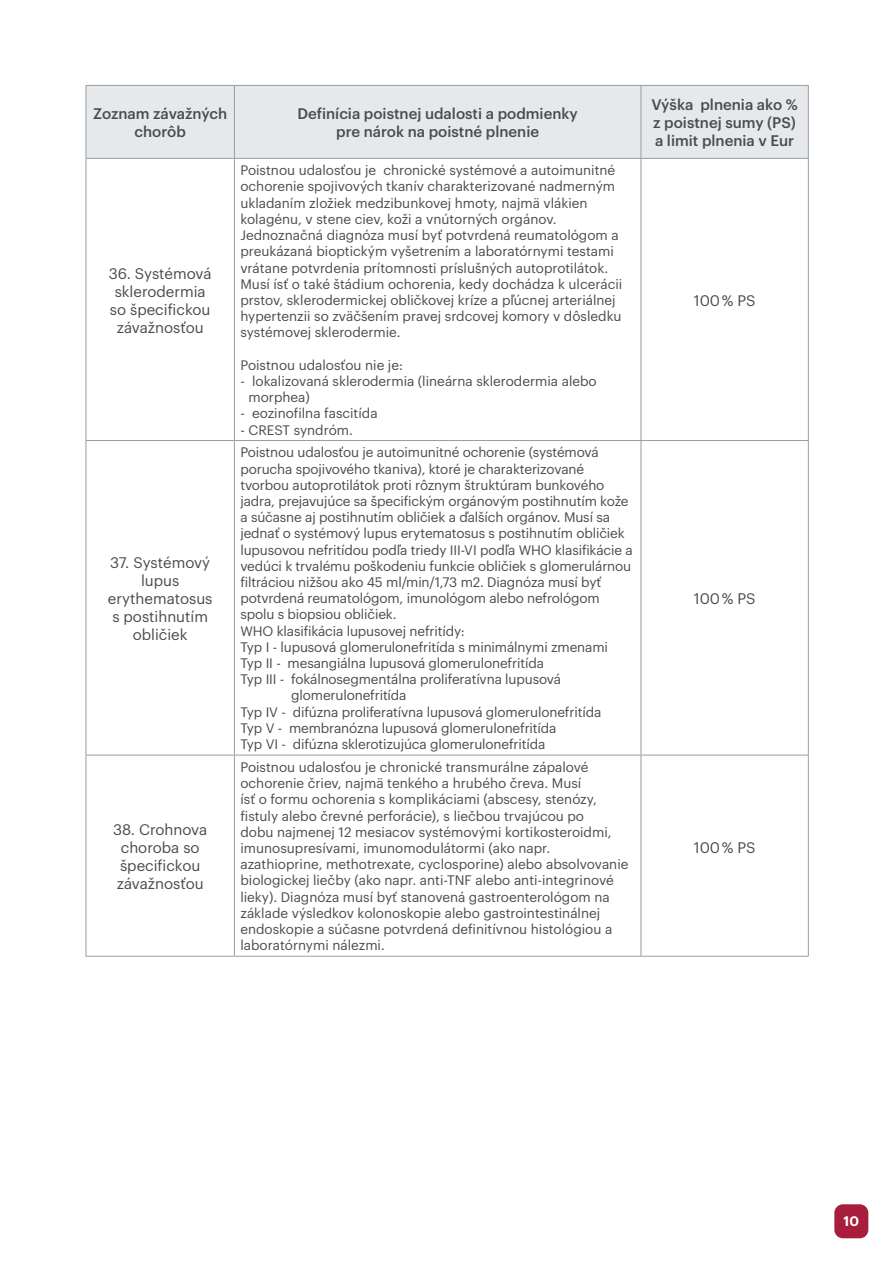
<style>
.page{position:relative;width:893px;height:1263px;background:#fff}
.page>*{position:absolute;margin:0;border:0;box-sizing:border-box;transform-origin:0 0}
.t1{font:15px/18px "Graphik";color:#4a4b4e;text-align:center}
.t2{font:500 15px/18px "Graphik";color:#4a4b4e;text-align:center}
.t3{font:13.5px/16.2px "Graphik";color:#4a4b4e}
.t4{font:600 13.5px "Graphik";color:#fff}
</style>
<div class="page">
<div style="left:834px;top:1204px;width:34px;height:34px;background:#a81d3c;border-radius:9px"></div>
<div style="left:87px;top:86px;width:721px;height:72px;background:#e6e8e9"></div>
<hr style="left:86px;top:85px;width:148px;height:1px;background:#959ea7">
<hr style="left:86px;top:86px;width:1px;height:72px;background:#959ea7">
<hr style="left:234px;top:85px;width:407px;height:1px;background:#959ea7">
<hr style="left:234px;top:86px;width:1px;height:72px;background:#959ea7">
<hr style="left:641px;top:85px;width:168px;height:1px;background:#959ea7">
<hr style="left:641px;top:86px;width:1px;height:72px;background:#959ea7">
<hr style="left:808px;top:86px;width:1px;height:72px;background:#959ea7">
<hr style="left:86px;top:158px;width:148px;height:1px;background:#959ea7">
<hr style="left:86px;top:159px;width:1px;height:281px;background:#959ea7">
<hr style="left:234px;top:158px;width:407px;height:1px;background:#959ea7">
<hr style="left:234px;top:159px;width:1px;height:281px;background:#959ea7">
<hr style="left:641px;top:158px;width:168px;height:1px;background:#959ea7">
<hr style="left:641px;top:159px;width:1px;height:281px;background:#959ea7">
<hr style="left:808px;top:159px;width:1px;height:281px;background:#959ea7">
<hr style="left:86px;top:440px;width:148px;height:1px;background:#959ea7">
<hr style="left:86px;top:441px;width:1px;height:314px;background:#959ea7">
<hr style="left:234px;top:440px;width:407px;height:1px;background:#959ea7">
<hr style="left:234px;top:441px;width:1px;height:314px;background:#959ea7">
<hr style="left:641px;top:440px;width:168px;height:1px;background:#959ea7">
<hr style="left:641px;top:441px;width:1px;height:314px;background:#959ea7">
<hr style="left:808px;top:441px;width:1px;height:314px;background:#959ea7">
<hr style="left:86px;top:755px;width:148px;height:1px;background:#959ea7">
<hr style="left:86px;top:755px;width:1px;height:201px;background:#959ea7">
<hr style="left:234px;top:755px;width:407px;height:1px;background:#959ea7">
<hr style="left:234px;top:755px;width:1px;height:201px;background:#959ea7">
<hr style="left:641px;top:755px;width:168px;height:1px;background:#959ea7">
<hr style="left:641px;top:755px;width:1px;height:201px;background:#959ea7">
<hr style="left:808px;top:755px;width:1px;height:201px;background:#959ea7">
<hr style="left:86px;top:956px;width:148px;height:1px;background:#959ea7">
<hr style="left:234px;top:956px;width:407px;height:1px;background:#959ea7">
<hr style="left:641px;top:956px;width:168px;height:1px;background:#959ea7">
<p class="t2" style="left:93px;top:103px;width:136px">Zoznam závažných chorôb</p>
<p class="t2" style="left:297px;top:103px;width:282px">Definícia poistnej udalosti a podmienky pre nárok na poistné plnenie</p>
<p class="t2" style="left:651px;top:94px;width:148px;text-align:left">Výška plnenia ako % z poistnej sumy (PS) a limit plnenia v Eur</p>
<p class="t1" style="left:109px;top:263px;width:104px">36. Systémová sklerodermia so špecifickou závažnosťou</p>
<p class="t1" style="left:108px;top:552px;width:106px">37. Systémový lupus erythematosus s postihnutím obličiek</p>
<p class="t1" style="left:113px;top:819px;width:96px;text-align:left">38. Crohnova choroba so špecifickou závažnosťou</p>
<p class="t3" style="left:240px;top:161px;width:383px">Poistnou udalosťou je chronické systémové a autoimunitné ochorenie spojivových tkanív charakterizované nadmerným ukladaním zložiek medzibunkovej hmoty, najmä vlákien kolagénu, v stene ciev, koži a vnútorných orgánov.<br>Jednoznačná diagnóza musí byť potvrdená reumatológom a preukázaná bioptickým vyšetrením a laboratórnymi testami vrátane potvrdenia prítomnosti príslušných autoprotilátok.<br>Musí ísť o také štádium ochorenia, kedy dochádza k ulcerácii prstov, sklerodermickej obličkovej kríze a pľúcnej arteriálnej hypertenzii so zväčšením pravej srdcovej komory v dôsledku systémovej sklerodermie.</p>
<p class="t3" style="left:240px;top:356px;width:164px">Poistnou udalosťou nie je:</p>
<p class="t3" style="left:248px;top:372px;width:350px;text-indent:-8px">- lokalizovaná sklerodermia (lineárna sklerodermia alebo morphea)</p>
<p class="t3" style="left:240px;top:404px;width:139px">- eozinofilna fascitída</p>
<p class="t3" style="left:240px;top:420px;width:114px">- CREST syndróm.</p>
<p class="t3" style="left:240px;top:443px;width:360px">Poistnou udalosťou je autoimunitné ochorenie (systémová</p>
<p class="t3" style="left:240px;top:459px;width:345px">porucha spojivového tkaniva), ktoré je charakterizované</p>
<p class="t3" style="left:240px;top:476px;width:365px">tvorbou autoprotilátok proti rôznym štruktúram bunkového</p>
<p class="t3" style="left:240px;top:492px;width:390px">jadra, prejavujúce sa špecifickým orgánovým postihnutím kože</p>
<p class="t3" style="left:240px;top:508px;width:371px">a súčasne aj postihnutím obličiek a ďalších orgánov. Musí sa</p>
<p class="t3" style="left:240px;top:524px;width:386px">jednať o systémový lupus erytematosus s postihnutím obličiek</p>
<p class="t3" style="left:240px;top:540px;width:394px">lupusovou nefritídou podľa triedy III-VI podľa WHO klasifikácie a</p>
<p class="t3" style="left:240px;top:557px;width:392px">vedúci k trvalému poškodeniu funkcie obličiek s glomerulárnou</p>
<p class="t3" style="left:240px;top:573px;width:362px">filtráciou nižšou ako 45 ml/min/1,73 m2. Diagnóza musí byť</p>
<p class="t3" style="left:240px;top:589px;width:361px">potvrdená reumatológom, imunológom alebo nefrológom</p>
<p class="t3" style="left:240px;top:605px;width:158px">spolu s biopsiou obličiek.</p>
<p class="t3" style="left:240px;top:621px;width:226px">WHO klasifikácia lupusovej nefritídy:</p>
<p class="t3" style="left:240px;top:638px;width:369px">Typ I - lupusová glomerulonefritída s minimálnymi zmenami</p>
<p class="t3" style="left:240px;top:654px;width:305px">Typ II - mesangiálna lupusová glomerulonefritída</p>
<p class="t3" style="left:240px;top:670px;width:322px">Typ III - fokálnosegmentálna proliferatívna lupusová</p>
<p class="t3" style="left:291px;top:686px;width:117px">glomerulonefritída</p>
<p class="t3" style="left:240px;top:702px;width:362px">Typ IV - difúzna proliferatívna lupusová glomerulonefritída</p>
<p class="t3" style="left:240px;top:719px;width:318px">Typ V - membranózna lupusová glomerulonefritída</p>
<p class="t3" style="left:240px;top:735px;width:306px">Typ VI - difúzna sklerotizujúca glomerulonefritída</p>
<p class="t3" style="left:240px;top:758px;width:390px">Poistnou udalosťou je chronické transmurálne zápalové ochorenie čriev, najmä tenkého a hrubého čreva. Musí<br>ísť o formu ochorenia s komplikáciami (abscesy, stenózy, fistuly alebo črevné perforácie), s liečbou trvajúcou po<br>dobu najmenej 12 mesiacov systémovými kortikosteroidmi, imunosupresívami, imunomodulátormi (ako napr. azathioprine, methotrexate, cyclosporine) alebo absolvovanie biologickej liečby (ako napr. anti-TNF alebo anti-integrinové lieky). Diagnóza musí byť stanovená gastroenterológom na základe výsledkov kolonoskopie alebo gastrointestinálnej endoskopie a súčasne potvrdená definitívnou histológiou a laboratórnymi nálezmi.</p>
<p class="t1" style="left:694px;top:290px;width:63px">100 % PS</p>
<p class="t1" style="left:694px;top:588px;width:63px">100 % PS</p>
<p class="t1" style="left:694px;top:837px;width:63px">100 % PS</p>
<p class="t4" style="left:844px;top:1210px;width:17px">10</p>
</div>
